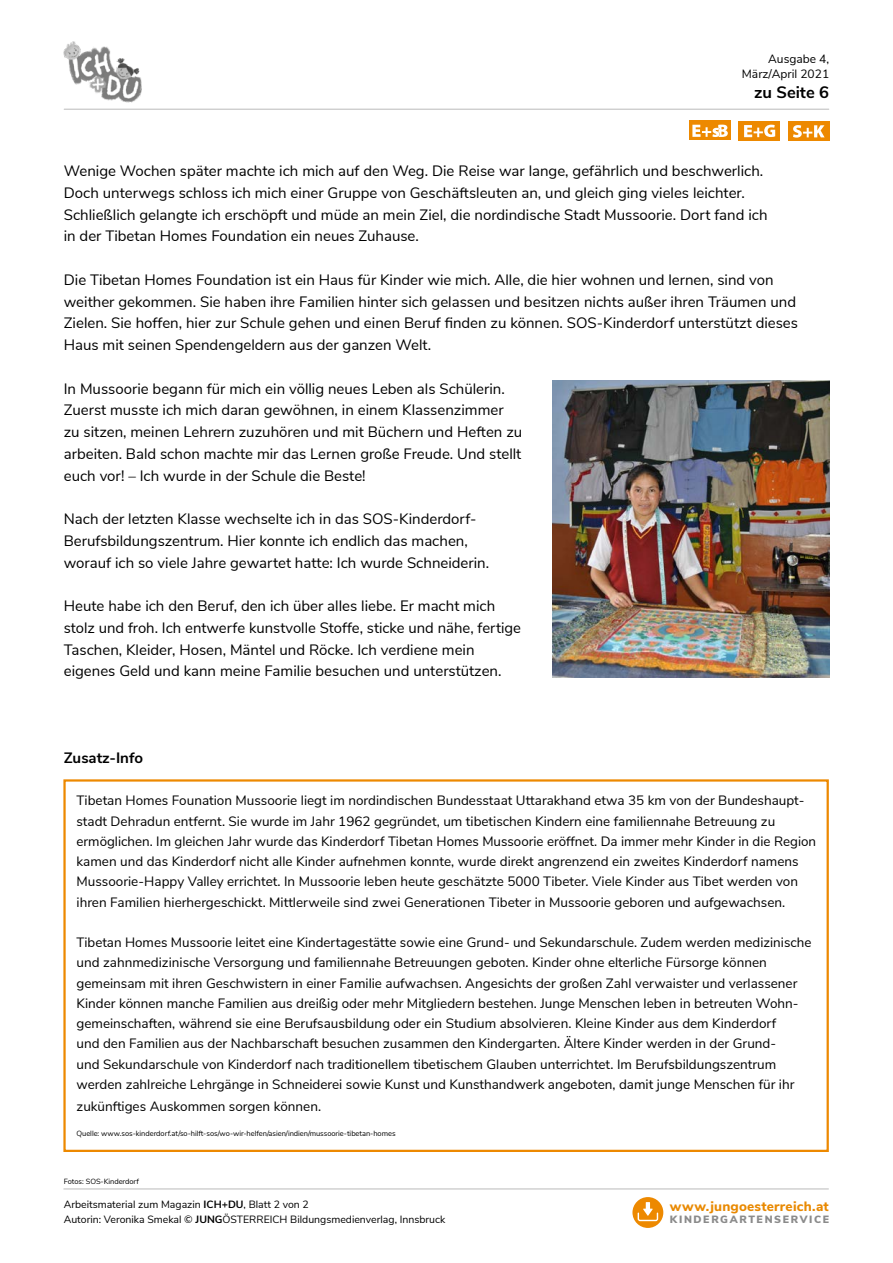
<style>
.page{position:relative;width:893px;height:1263px;background:#fff}
.page>*{position:absolute;margin:0;border:0;box-sizing:border-box;transform-origin:0 0}
.t1{font:700 16.5px "Nunito Sans";color:#000}
.t2{font:15px/21.8px "Nunito Sans";color:#000}
.t3{font:700 15px "Nunito Sans";color:#000}
.t4{font:13.5px/20.2px "Nunito Sans";color:#000}
.t5{font:800 13.5px "Nunito Sans";letter-spacing:.015em;color:#e98900}
.t6{font:12px/15.8px "Nunito Sans";color:#000;text-align:right}
.t7{font:10.5px/15px "Nunito Sans";color:#000}
.t8{font:900 10.5px "Nunito Sans";letter-spacing:.155em;color:#8b8b8b}
.t9{font:7.5px "Nunito Sans";letter-spacing:-.005em;color:#000}
.s1{font-weight:700}
</style>
<div class="page">
<svg style="left:632px;top:1197px;width:31px;height:31px"></svg>
<svg style="left:638px;top:1202px;width:20px;height:19px"></svg>
<img style="left:63px;top:41px;width:79px;height:62px">
<hr style="left:64px;top:109px;width:765px;height:1px;background:#bababa">
<div style="left:788px;top:121px;width:41px;height:19px;background:#ed8900"></div>
<svg style="left:793px;top:125px;width:32px;height:13px"></svg>
<div style="left:689px;top:120px;width:41px;height:20px;background:#ed8900"></div>
<svg style="left:692px;top:125px;width:36px;height:12px"></svg>
<div style="left:739px;top:121px;width:41px;height:19px;background:#ed8900"></div>
<svg style="left:744px;top:125px;width:31px;height:12px"></svg>
<hr style="left:64px;top:1188px;width:764px;height:1px;background:#bababa">
<img style="left:553px;top:380px;width:276px;height:297px">
<div style="left:63px;top:779px;width:766px;height:373px;border:2px solid #ed8900"></div>
<p class="t6" style="left:742px;top:50px;width:89px">Ausgabe 4,<br>März/April 2021</p>
<p class="t1" style="left:754px;top:80px;width:77px">zu Seite 6</p>
<p class="t2" style="left:64px;top:159px;width:705px">Wenige Wochen später machte ich mich auf den Weg. Die Reise war lange, gefährlich und beschwerlich.<br>Doch unterwegs schloss ich mich einer Gruppe von Geschäftsleuten an, und gleich ging vieles leichter.<br>Schließlich gelangte ich erschöpft und müde an mein Ziel, die nordindische Stadt Mussoorie. Dort fand ich in der Tibetan Homes Foundation ein neues Zuhause.</p>
<p class="t2" style="left:64px;top:268px;width:736px">Die Tibetan Homes Foundation ist ein Haus für Kinder wie mich. Alle, die hier wohnen und lernen, sind von weither gekommen. Sie haben ihre Familien hinter sich gelassen und besitzen nichts außer ihren Träumen und Zielen. Sie hoffen, hier zur Schule gehen und einen Beruf finden zu können. SOS-Kinderdorf unterstützt dieses Haus mit seinen Spendengeldern aus der ganzen Welt.</p>
<p class="t2" style="left:64px;top:376px;width:460px">In Mussoorie begann für mich ein völlig neues Leben als Schülerin.<br>Zuerst musste ich mich daran gewöhnen, in einem Klassenzimmer zu sitzen, meinen Lehrern zuzuhören und mit Büchern und Heften zu arbeiten. Bald schon machte mir das Lernen große Freude. Und stellt euch vor! – Ich wurde in der Schule die Beste!</p>
<p class="t2" style="left:64px;top:507px;width:427px">Nach der letzten Klasse wechselte ich in das SOS-Kinderdorf-<br>Berufsbildungszentrum. Hier konnte ich endlich das machen, worauf ich so viele Jahre gewartet hatte: Ich wurde Schneiderin.</p>
<p class="t2" style="left:64px;top:594px;width:459px">Heute habe ich den Beruf, den ich über alles liebe. Er macht mich stolz und froh. Ich entwerfe kunstvolle Stoffe, sticke und nähe, fertige Taschen, Kleider, Hosen, Mäntel und Röcke. Ich verdiene mein eigenes Geld und kann meine Familie besuchen und unterstützen.</p>
<p class="t3" style="left:64px;top:747px;width:81px">Zusatz-Info</p>
<p class="t4" style="left:77px;top:790px;width:741px">Tibetan Homes Founation Mussoorie liegt im nordindischen Bundesstaat Uttarakhand etwa 35 km von der Bundeshaupt&shy;stadt Dehradun entfernt. Sie wurde im Jahr 1962 gegründet, um tibetischen Kindern eine familiennahe Betreuung zu ermöglichen. Im gleichen Jahr wurde das Kinderdorf Tibetan Homes Mussoorie eröffnet. Da immer mehr Kinder in die Region kamen und das Kinderdorf nicht alle Kinder aufnehmen konnte, wurde direkt angrenzend ein zweites Kinderdorf namens Mussoorie-Happy Valley errichtet. In Mussoorie leben heute geschätzte 5000 Tibeter. Viele Kinder aus Tibet werden von ihren Familien hierhergeschickt. Mittlerweile sind zwei Generationen Tibeter in Mussoorie geboren und aufgewachsen.</p>
<p class="t4" style="left:77px;top:931px;width:736px">Tibetan Homes Mussoorie leitet eine Kindertagestätte sowie eine Grund- und Sekundarschule. Zudem werden medizinische und zahnmedizinische Versorgung und familiennahe Betreuungen geboten. Kinder ohne elterliche Fürsorge können gemeinsam mit ihren Geschwistern in einer Familie aufwachsen. Angesichts der großen Zahl verwaister und verlassener Kinder können manche Familien aus dreißig oder mehr Mitgliedern bestehen. Junge Menschen leben in betreuten Wohn&shy;gemeinschaften, während sie eine Berufsausbildung oder ein Studium absolvieren. Kleine Kinder aus dem Kinderdorf<br>und den Familien aus der Nachbarschaft besuchen zusammen den Kindergarten. Ältere Kinder werden in der Grund-<br>und Sekundarschule von Kinderdorf nach traditionellem tibetischem Glauben unterrichtet. Im Berufsbildungszentrum werden zahlreiche Lehrgänge in Schneiderei sowie Kunst und Kunsthandwerk angeboten, damit junge Menschen für ihr</p>
<p class="t4" style="left:77px;top:1095px;width:246px">zukünftiges Auskommen sorgen können.</p>
<p class="t9" style="left:77px;top:1128px;width:321px">Quelle: www.sos-kinderdorf.at/so-hilft-sos/wo-wir-helfen/asien/indien/mussoorie-tibetan-homes</p>
<p class="t9" style="left:64px;top:1176px;width:77px">Fotos: SOS-Kinderdorf</p>
<p class="t7" style="left:64px;top:1196px;width:383px">Arbeitsmaterial zum Magazin <span class="s1">ICH+DU</span>, Blatt 2 von 2<br>Autorin: Veronika Smekal © <span class="s1">JUNG</span>ÖSTERREICH Bildungsmedienverlag, Innsbruck</p>
<p class="t5" style="left:670px;top:1196px;width:160px">www.jungoesterreich.at</p>
<p class="t8" style="left:670px;top:1211px;width:161px">KINDERGARTENSERVICE</p>
</div>
